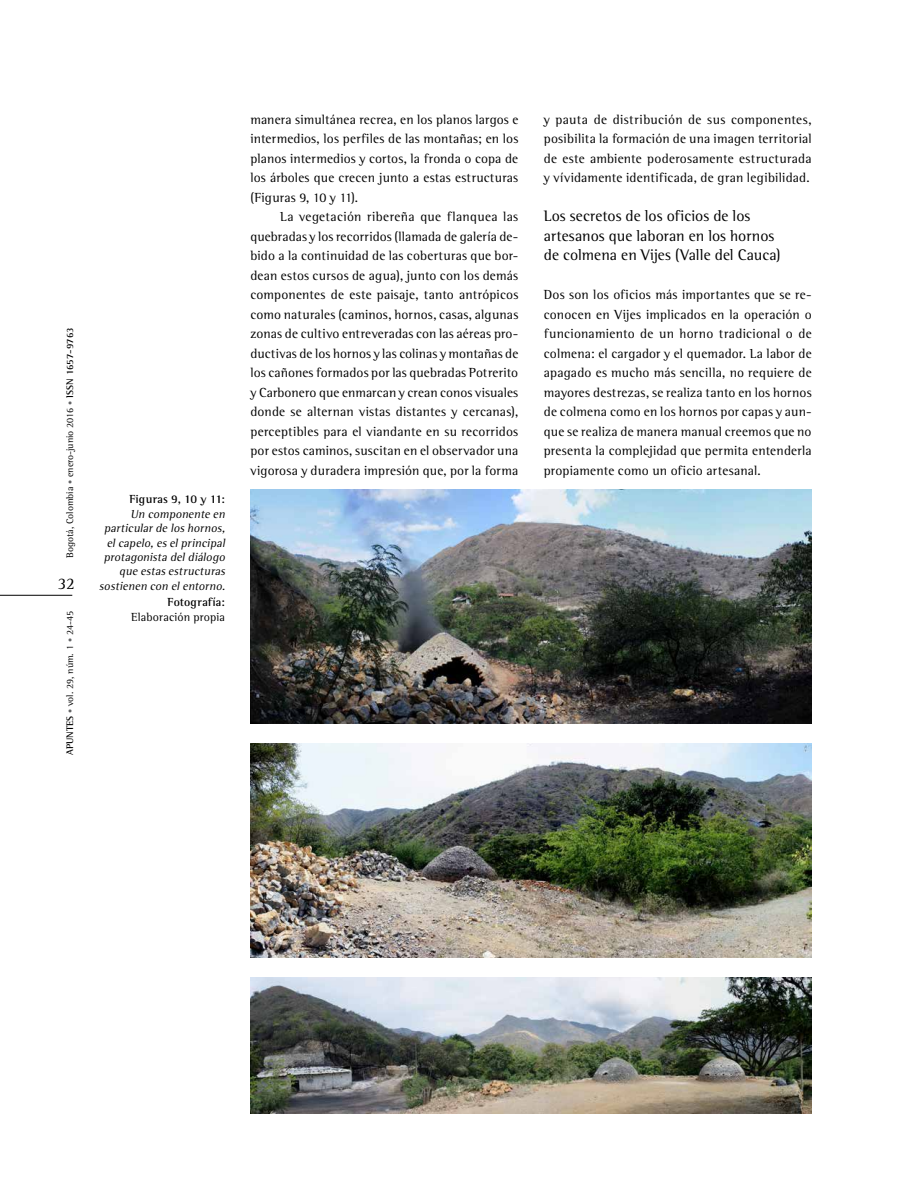
<style>
.page{position:relative;width:918px;height:1188px;background:#fff}
.page>*{position:absolute;margin:0;border:0;box-sizing:border-box;transform-origin:0 0}
.t1{font:16.5px "Agfa Rotis Semi Serif";color:#000}
.t2{font:15.75px/19.5px "Agfa Rotis Semi Serif";letter-spacing:.005em;color:#000}
.t3{font:13.5px/19.5px "Agfa Rotis Semi Serif";letter-spacing:.015em;color:#000;text-align:justify}
.t4{font:italic 12px/14.4px "Agfa Rotis Semi Serif";color:#000;text-align:right}
.t5{font:700 12px "Agfa Rotis Semi Serif";color:#000}
.t6{font:12px "Agfa Rotis Semi Serif";letter-spacing:.01em;color:#000}
.t7{font:9.75px "Agfa Rotis Semi Serif";color:#000}
.s1{font-size:8.25px;color:#636466}
.s2{font-weight:700}
</style>
<div class="page">
<hr style="left:0;top:595px;width:72px;height:1px;background:#000">
<img style="left:250px;top:490px;width:562px;height:234px">
<img style="left:250px;top:743px;width:562px;height:215px">
<img style="left:250px;top:977px;width:562px;height:137px">
<p class="t7" style="left:64px;top:558px;width:232px;rotate:-90deg">Bogotá, Colombia <span class="s1">•</span> enero-junio 2016 <span class="s1">•</span> <span class="s2">ISSN 1657-9763</span></p>
<p class="t1" style="left:58px;top:574px;width:18px">32</p>
<p class="t7" style="left:64px;top:755px;width:145px;rotate:-90deg"><span class="s2">APUNTES</span> <span class="s1">•</span> vol. 29, núm. 1 <span class="s1">•</span> 24-45</p>
<p class="t5" style="left:129px;top:492px;width:97px">Figuras 9, 10 y 11:</p>
<p class="t4" style="left:99px;top:507px;width:130px">Un componente en particularde loshornos, elcapelo,eselprincipal protagonista deldiálogo que estasestructuras sostienen con elentorno.</p>
<p class="t5" style="left:168px;top:595px;width:59px">Fotografía:</p>
<p class="t6" style="left:131px;top:610px;width:95px">Elaboración propia</p>
<p class="t3" style="left:250px;top:109px;width:269px">manera simultánea recrea, en los planos largos e intermedios, los perfiles de las montañas; en los planos intermedios y cortos, la fronda o copa de los árboles que crecen junto a estas estructuras (Figuras 9, 10 y 11).</p>
<p class="t3" style="left:250px;top:207px;width:269px;text-indent:30px">La vegetación ribereña que flanquea las quebradas y los recorridos (llamada de galería de&shy;bido a la continuidad de las coberturas que bor&shy;dean estos cursos de agua), junto con los demás componentes de este paisaje, tanto antrópicos como naturales (caminos, hornos, casas, algunas zonas de cultivo entreveradas con las aéreas pro&shy;ductivas de los hornos y las colinas y montañas de los cañones formados por las quebradas Potrerito y Carbonero que enmarcan y crean conos visuales donde se alternan vistas distantes y cercanas), perceptibles para el viandante en su recorridos por estos caminos, suscitan en el observador una vigorosa y duradera impresión que, por la forma</p>
<p class="t3" style="left:544px;top:109px;width:269px">y pauta de distribución de sus componentes, posibilita la formación de una imagen territorial de este ambiente poderosamente estructurada y vívidamente identificada, de gran legibilidad.</p>
<p class="t2" style="left:544px;top:206px;width:238px">Los secretos de los oficios de los artesanos que laboran en los hornos de colmena en Vijes (Valle del Cauca)</p>
<p class="t3" style="left:544px;top:285px;width:269px">Dos son los oficios más importantes que se re&shy;conocen en Vijes implicados en la operación o funcionamiento de un horno tradicional o de colmena: el cargador y el quemador. La labor de apagado es mucho más sencilla, no requiere de mayores destrezas, se realiza tanto en los hornos de colmena como en los hornos por capas y aun&shy;que se realiza de manera manual creemos que no presenta la complejidad que permita entenderla propiamente como un oficio artesanal.</p>
</div>
